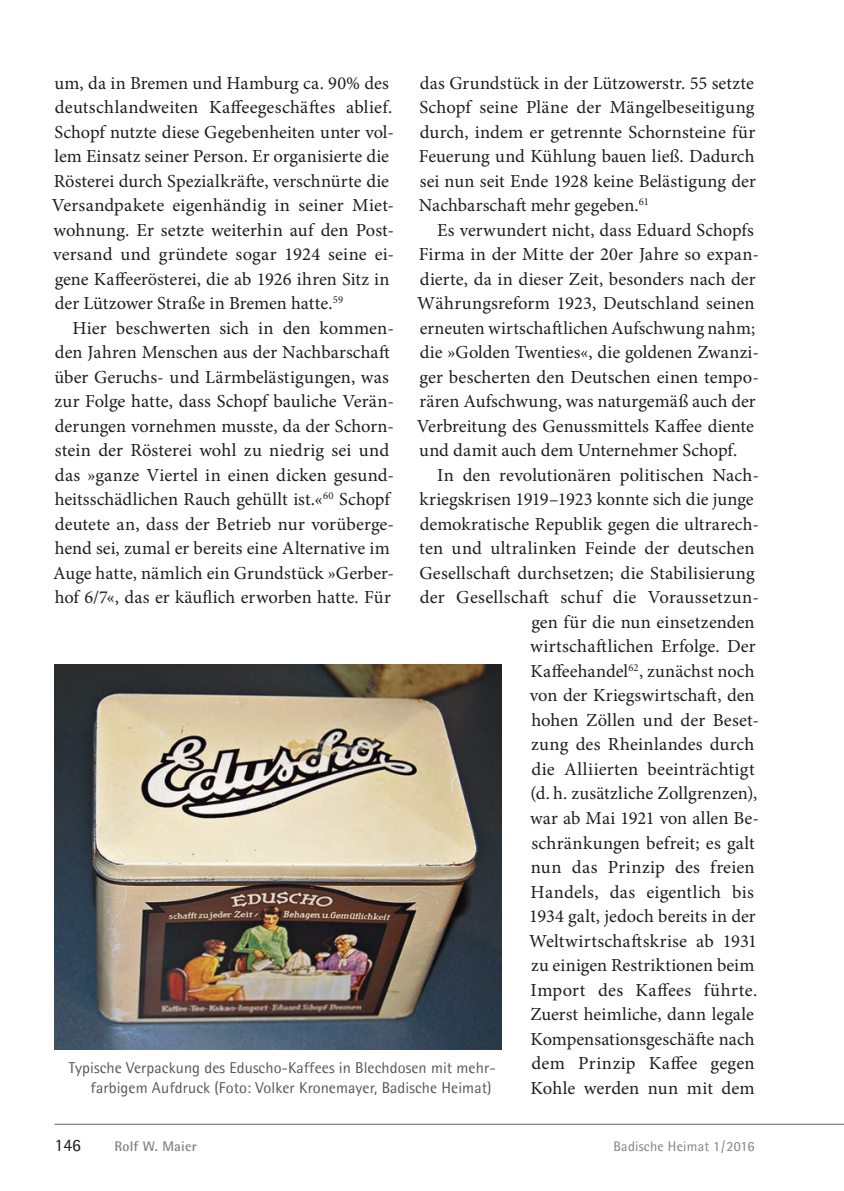
<style>
.page{position:relative;width:844px;height:1191px;background:#fff}
.page>*{position:absolute;margin:0;border:0;box-sizing:border-box;transform-origin:0 0}
.t1{font:18.38px "Minion Pro";letter-spacing:.005em;color:#1d1e1f}
.t2{font:18.38px "Minion Pro";letter-spacing:.025em;color:#1d1e1f}
.t3{font:17.5px "Agfa Rotis Semisans";color:#1d1e1f}
.t4{font:15.75px/20.1px "Agfa Rotis Semisans";letter-spacing:.005em;color:#57585a;text-align:right}
.t5{font:14px "Agfa Rotis Semisans";letter-spacing:.015em;color:#808285}
.t6{font:700 14px "Agfa Rotis Semisans";letter-spacing:.015em;color:#808285}
</style>
<div class="page">
<hr style="left:55px;top:1124px;width:788px;height:1px;background:#636366">
<img style="left:55px;top:664px;width:446px;height:385px">
<p class="t1" style="left:420px;top:75px;width:335px">das Grundstück in der Lützowerstr. 55 setzte</p>
<p class="t1" style="left:419px;top:100px;width:336px">Schopf seine Pläne der Mängelbeseitigung</p>
<p class="t1" style="left:420px;top:124px;width:337px">durch, indem er getrennte Schornsteine für</p>
<p class="t1" style="left:419px;top:149px;width:337px">Feuerung und Kühlung bauen ließ. Dadurch</p>
<p class="t1" style="left:419px;top:173px;width:337px">sei nun seit Ende 1928 keine Belästigung der</p>
<p class="t1" style="left:418px;top:198px;width:231px">Nachbarschaft mehr gegeben.<sup>61</sup></p>
<p class="t1" style="left:437px;top:222px;width:318px">Es verwundert nicht, dass Eduard Schopfs</p>
<p class="t1" style="left:419px;top:247px;width:341px">Firma in der Mitte der 20er Jahre so expan-</p>
<p class="t1" style="left:420px;top:271px;width:337px">dierte, da in dieser Zeit, besonders nach der</p>
<p class="t1" style="left:417px;top:296px;width:339px">Währungsreform 1923, Deutschland seinen</p>
<p class="t1" style="left:420px;top:320px;width:337px">erneuten wirtschaftlichen Aufschwung nahm;</p>
<p class="t1" style="left:420px;top:345px;width:340px">die »Golden Twenties«, die goldenen Zwanzi-</p>
<p class="t1" style="left:419px;top:369px;width:341px">ger bescherten den Deutschen einen tempo-</p>
<p class="t1" style="left:419px;top:394px;width:338px">rären Aufschwung, was naturgemäß auch der</p>
<p class="t1" style="left:416px;top:418px;width:338px">Verbreitung des Genussmittels Kaffee diente</p>
<p class="t1" style="left:419px;top:443px;width:319px">und damit auch dem Unternehmer Schopf.</p>
<p class="t1" style="left:437px;top:467px;width:323px">In den revolutionären politischen Nach-</p>
<p class="t1" style="left:419px;top:492px;width:336px">kriegskrisen 1919–1923 konnte sich die junge</p>
<p class="t1" style="left:420px;top:516px;width:340px">demokratische Republik gegen die ultrarech-</p>
<p class="t1" style="left:419px;top:541px;width:337px">ten und ultralinken Feinde der deutschen</p>
<p class="t1" style="left:419px;top:565px;width:337px">Gesellschaft durchsetzen; die Stabilisierung</p>
<p class="t1" style="left:420px;top:590px;width:340px">der Gesellschaft schuf die Voraussetzun-</p>
<p class="t1" style="left:531px;top:614px;width:225px">gen für die nun einsetzenden</p>
<p class="t1" style="left:530px;top:639px;width:227px">wirtschaftlichen Erfolge. Der</p>
<p class="t1" style="left:530px;top:663px;width:225px">Kaffee handel<sup>62</sup>, zunächst noch</p>
<p class="t1" style="left:529px;top:688px;width:226px">von der Kriegswirtschaft, den</p>
<p class="t1" style="left:531px;top:712px;width:229px">hohen Zöllen und der Beset-</p>
<p class="t1" style="left:531px;top:737px;width:225px">zung des Rheinlandes durch</p>
<p class="t1" style="left:531px;top:761px;width:225px">die Alliierten beeinträchtigt</p>
<p class="t1" style="left:530px;top:786px;width:228px">(d. h. zusätzliche Zollgrenzen),</p>
<p class="t1" style="left:530px;top:810px;width:230px">war ab Mai 1921 von allen Be-</p>
<p class="t1" style="left:531px;top:835px;width:225px">schränkungen befreit; es galt</p>
<p class="t1" style="left:531px;top:859px;width:225px">nun das Prinzip des freien</p>
<p class="t1" style="left:530px;top:884px;width:225px">Handels, das eigentlich bis</p>
<p class="t1" style="left:529px;top:908px;width:228px">1934 galt, jedoch bereits in der</p>
<p class="t1" style="left:529px;top:933px;width:229px">Weltwirtschaftskrise ab 1931</p>
<p class="t1" style="left:531px;top:957px;width:225px">zu einigen Restriktionen beim</p>
<p class="t2" style="left:530px;top:982px;width:228px">Import des Kaffees führte.</p>
<p class="t1" style="left:530px;top:1006px;width:225px">Zuerst heimliche, dann legale</p>
<p class="t1" style="left:530px;top:1031px;width:225px">Kompensationsgeschäfte nach</p>
<p class="t1" style="left:531px;top:1055px;width:224px">dem Prinzip Kaffee gegen</p>
<p class="t1" style="left:530px;top:1080px;width:225px">Kohle werden nun mit dem</p>
<p class="t1" style="left:54px;top:75px;width:336px">um, da in Bremen und Hamburg ca. 90% des</p>
<p class="t1" style="left:55px;top:100px;width:339px">deutschlandweiten Kaffeegeschäftes ablief.</p>
<p class="t1" style="left:54px;top:124px;width:341px">Schopf nutzte diese Gegebenheiten unter vol-</p>
<p class="t1" style="left:55px;top:149px;width:336px">lem Einsatz seiner Person. Er organisierte die</p>
<p class="t1" style="left:54px;top:173px;width:336px">Rösterei durch Spezialkräfte, verschnürte die</p>
<p class="t1" style="left:52px;top:198px;width:343px">Versandpakete eigenhändig in seiner Miet-</p>
<p class="t1" style="left:53px;top:222px;width:342px">wohnung. Er setzte weiterhin auf den Post-</p>
<p class="t1" style="left:53px;top:247px;width:342px">versand und gründete sogar 1924 seine ei-</p>
<p class="t1" style="left:55px;top:271px;width:336px">gene Kaffeerösterei, die ab 1926 ihren Sitz in</p>
<p class="t1" style="left:55px;top:296px;width:289px">der Lützower Straße in Bremen hatte.<sup>59</sup></p>
<p class="t1" style="left:72px;top:320px;width:323px">Hier beschwerten sich in den kommen-</p>
<p class="t1" style="left:55px;top:345px;width:336px">den Jahren Menschen aus der Nachbarschaft</p>
<p class="t1" style="left:54px;top:369px;width:336px">über Geruchs- und Lärmbelästigungen, was</p>
<p class="t1" style="left:54px;top:394px;width:341px">zur Folge hatte, dass Schopf bauliche Verän-</p>
<p class="t1" style="left:55px;top:418px;width:340px">derungen vornehmen musste, da der Schorn-</p>
<p class="t1" style="left:55px;top:443px;width:336px">stein der Rösterei wohl zu niedrig sei und</p>
<p class="t1" style="left:55px;top:467px;width:340px">das »ganze Viertel in einen dicken gesund-</p>
<p class="t1" style="left:55px;top:492px;width:336px">heitsschädlichen Rauch gehüllt ist.«<sup>60</sup> Schopf</p>
<p class="t1" style="left:55px;top:516px;width:340px">deutete an, dass der Betrieb nur vorüberge-</p>
<p class="t1" style="left:55px;top:541px;width:336px">hend sei, zumal er bereits eine Alternative im</p>
<p class="t1" style="left:53px;top:565px;width:342px">Auge hatte, nämlich ein Grundstück »Gerber-</p>
<p class="t1" style="left:55px;top:590px;width:337px">hof 6/7«, das er käuflich erworben hatte. Für</p>
<p class="t4" style="left:69px;top:1057px;width:428px">Typische Verpackung des Eduscho-Kaffees in Blechdosen mit mehr&shy;farbigem Aufdruck (Foto: Volker Kronemayer, Badische Heimat)</p>
<p class="t3" style="left:55px;top:1134px;width:28px">146</p>
<p class="t6" style="left:114px;top:1137px;width:84px">Rolf W. Maier</p>
<p class="t5" style="left:613px;top:1137px;width:142px">Badische Heimat 1 / 2016</p>
</div>
